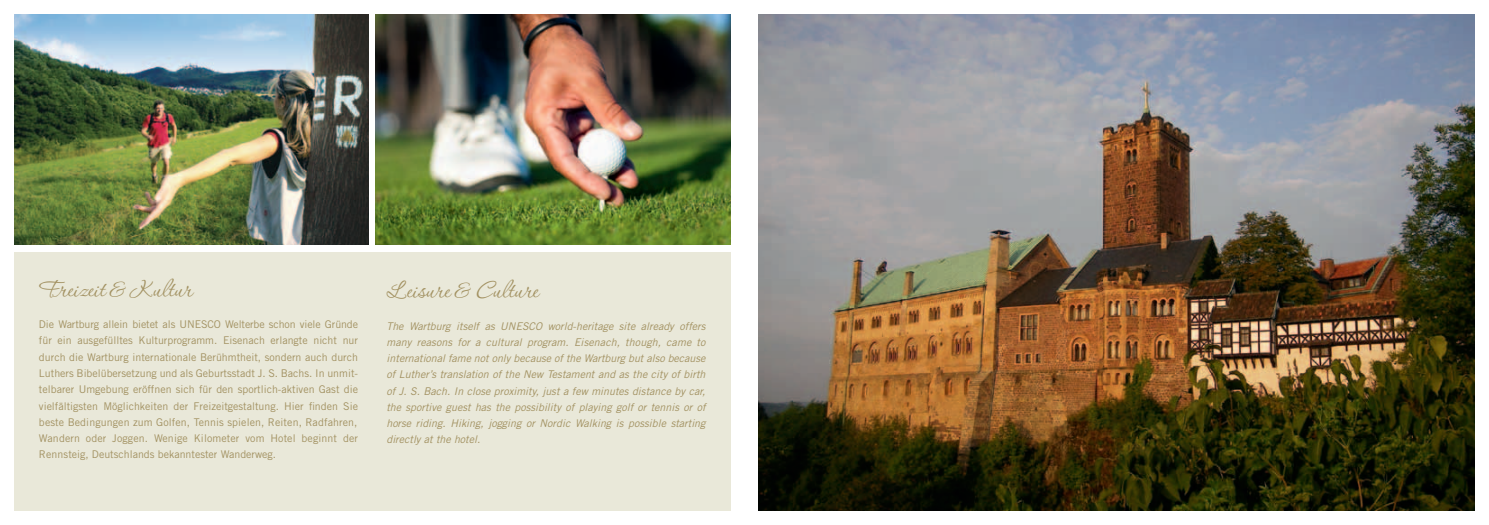
<style>
.page{position:relative;width:1489px;height:525px;background:#fff}
.page>*{position:absolute;margin:0;border:0;box-sizing:border-box;transform-origin:0 0}
.t1{font:30px "Corinthia Professional";color:#a29161}
.t2{font:10.62px/16.2px "Trade Gothic LT Std";color:#a29161;text-align:justify}
.t3{font:italic 10.62px/16.2px "Trade Gothic";color:#a29161;text-align:justify}
</style>
<div class="page">
<img style="left:758px;top:14px;width:716px;height:496px">
<img style="left:376px;top:14px;width:354px;height:230px">
<img style="left:14px;top:14px;width:355px;height:230px">
<div style="left:14px;top:252px;width:716px;height:258px;background:#e9e8d9"></div>
<h1 class="t1" style="left:39px;top:273px;width:155px">Freizeit &amp; Kultur</h1>
<p class="t2" style="left:39px;top:316px;width:320px">Die Wartburg allein bietet als UNESCO Welterbe schon viele Gründe für ein ausgefülltes Kulturprogramm. Eisenach erlangte nicht nur durch die Wartburg internationale Berühmtheit, sondern auch durch Luthers Bibelübersetzung und als Geburtsstadt J. S. Bachs. In unmit&shy;telbarer Umgebung eröffnen sich für den sportlich-aktiven Gast die vielfältigsten Möglichkeiten der Freizeitgestaltung. Hier finden Sie beste Bedingungen zum Golfen, Tennis spielen, Reiten, Radfahren, Wandern oder Joggen. Wenige Kilometer vom Hotel beginnt der Rennsteig, Deutschlands bekanntester Wanderweg.</p>
<h1 class="t1" style="left:386px;top:274px;width:154px">Leisure &amp; Culture</h1>
<p class="t3" style="left:386px;top:317px;width:320px">The Wartburg itself as UNESCO world-heritage site already offers many reasons for a cultural program. Eisenach, though, came to international fame not only because of the Wartburg but also because of Luther’s translation of the New Testament and as the city of birth of J. S. Bach. In close proximity, just a few minutes distance by car, the sportive guest has the possibility of playing golf or tennis or of horse riding. Hiking, jogging or Nordic Walking is possible starting directly at the hotel.</p>
</div>
